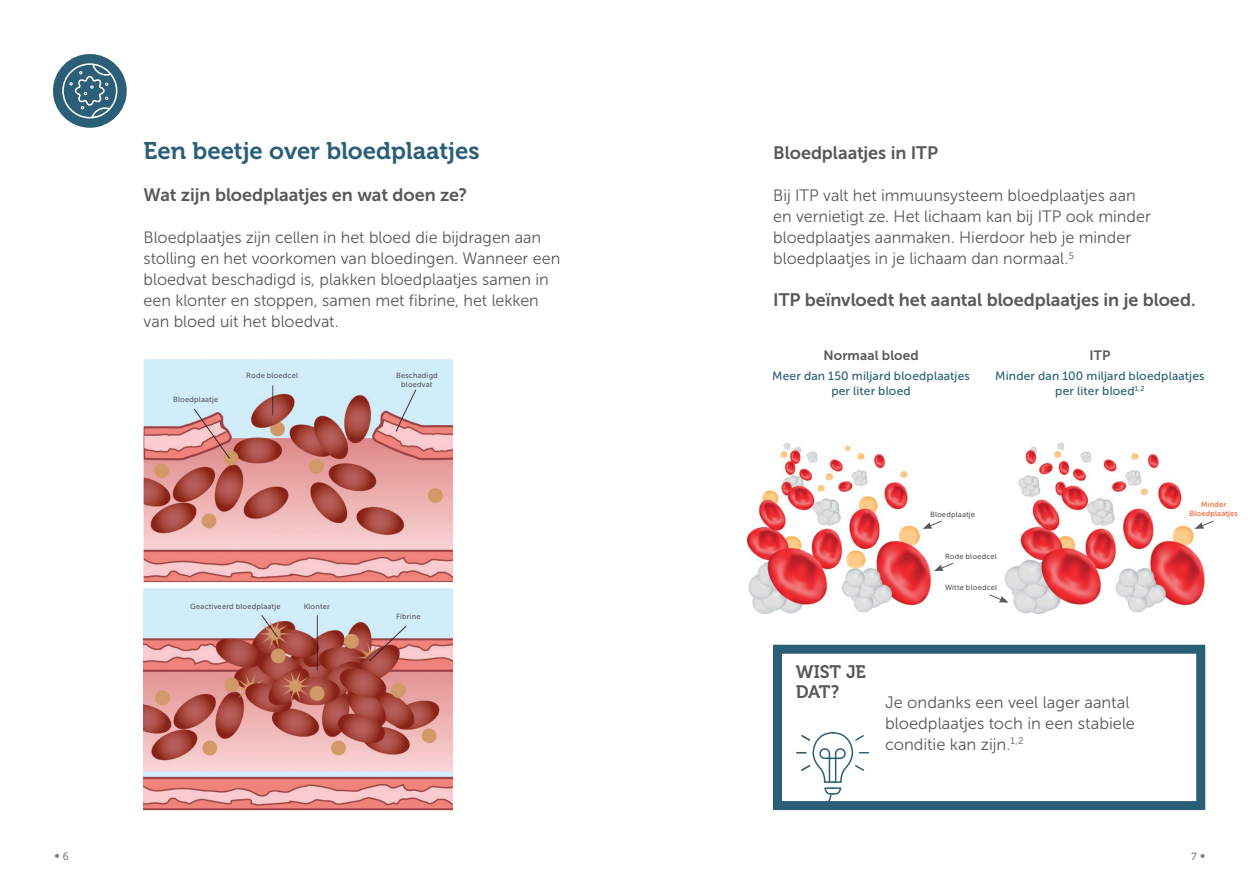
<style>
.page{position:relative;width:1259px;height:893px;background:#fff}
.page>*{position:absolute;margin:0;border:0;box-sizing:border-box;transform-origin:0 0}
.t1{font:24px "Museo 700";letter-spacing:-.005em;color:#2b5e77}
.Body{font:18px "Museo Sans 700";letter-spacing:-.005em;color:#57585a}
.Subkop{font:18px "Museo Sans 700";letter-spacing:-.005em;color:#57585a}
.t2{font:18px/20.4px "Museo 700";letter-spacing:-.005em;color:#57585a}
.Body-2{font:16.5px/21px "Museo Sans 300";color:#57585a}
.t3{font:13.5px "Museo Sans 700";letter-spacing:.01em;color:#57585a}
.t4{font:12px/15px "Museo Sans 500";letter-spacing:.015em;color:#2b5e77;text-align:center}
.t5{font:10.5px "Academy Sans";color:#808285}
.t6{font:10.5px "Museo 500";color:#808285}
.t7{font:7.5px/9px "Museo Sans 500";letter-spacing:.025em;color:#57585a;text-align:center}
.t8{font:7.5px/9px "Museo Sans 500";letter-spacing:.025em;color:#f15921;text-align:center}
.s1{font-family:"Museo 500"}
.s2{font-family:"Academy Sans"}
</style>
<div class="page">
<div style="left:53px;top:54px;width:74px;height:74px;background:#2b5e77;border-radius:50%"></div>
<div style="left:62px;top:63px;width:55px;height:55px;border:2px solid #fff;border-radius:50%"></div>
<svg style="left:69px;top:63px;width:44px;height:56px"></svg>
<div style="left:773px;top:645px;width:432px;height:165px;background:#2b5e77"></div>
<svg style="left:778px;top:647px;width:423px;height:162px;background:#e6ecef"></svg>
<svg style="left:797px;top:731px;width:71px;height:64px;background:#e6ebee"></svg>
<img style="left:747px;top:442px;width:458px;height:171px">
<div style="left:896px;top:441px;width:64px;height:26px;background:#fff"></div>
<div style="left:918px;top:505px;width:63px;height:25px;background:#fff"></div>
<div style="left:1096px;top:433px;width:26px;height:24px;background:#fff"></div>
<div style="left:821px;top:433px;width:19px;height:24px;background:#fff"></div>
<div style="left:1164px;top:444px;width:64px;height:26px;background:#fff"></div>
<div style="left:1192px;top:488px;width:55px;height:43px;background:#fff"></div>
<svg style="left:869px;top:461px;width:36px;height:21px"></svg>
<svg style="left:1142px;top:460px;width:37px;height:20px"></svg>
<svg style="left:922px;top:520px;width:20px;height:9px"></svg>
<svg style="left:1194px;top:520px;width:20px;height:9px"></svg>
<svg style="left:934px;top:562px;width:20px;height:9px"></svg>
<svg style="left:988px;top:594px;width:20px;height:9px"></svg>
<img style="left:144px;top:359px;width:309px;height:451px">
<p class="t1" style="left:144px;top:137px;width:337px">Een beetje over bloedplaatjes</p>
<p class="Body" style="left:144px;top:185px;width:325px">Wat zijn bloedplaatjes en wat doen ze?</p>
<p class="Body-2" style="left:144px;top:227px;width:418px">Bloedplaatjes zijn cellen in het bloed die bijdragen aan stolling en het voorkomen van bloedingen. Wanneer een bloedvat beschadigd is, plakken bloedplaatjes samen in een klonter en stoppen, samen met fibrine, het lekken van bloed uit het bloedvat.</p>
<p class="t7" style="left:173px;top:395px;width:47px">Bloedplaatje</p>
<p class="t7" style="left:246px;top:370px;width:53px">Rode bloedcel</p>
<p class="t7" style="left:396px;top:370px;width:43px">Beschadigd bloedvat</p>
<p class="t7" style="left:190px;top:601px;width:92px">Geactiveerd bloedplaatje</p>
<p class="t7" style="left:304px;top:601px;width:28px">Klonter</p>
<p class="t7" style="left:396px;top:612px;width:26px">Fibrine</p>
<p class="Subkop" style="left:773px;top:143px;width:166px">Bloedplaatjes in ITP</p>
<p class="Body-2" style="left:773px;top:185px;width:379px">Bij ITP valt het immuunsysteem bloedplaatjes aan en vernietigt ze. Het lichaam kan bij ITP ook minder bloedplaatjes aanmaken. Hierdoor heb je minder bloedplaatjes in je lichaam dan normaal.<sup>5</sup></p>
<p class="Body" style="left:773px;top:290px;width:424px">ITP beïnvloedt het aantal bloedplaatjes in je bloed.</p>
<p class="t3" style="left:823px;top:348px;width:97px">Normaal bloed</p>
<p class="t4" style="left:772px;top:368px;width:199px">Meer dan 150 miljard bloedplaatjes per liter bloed</p>
<p class="t3" style="left:1089px;top:348px;width:22px">ITP</p>
<p class="t4" style="left:995px;top:368px;width:211px">Minder dan 100 miljard bloedplaatjes per liter bloed<sup>1,2</sup></p>
<p class="t7" style="left:930px;top:510px;width:47px">Bloedplaatje</p>
<p class="t7" style="left:945px;top:552px;width:53px">Rode bloedcel</p>
<p class="t7" style="left:945px;top:583px;width:54px">Witte bloedcel</p>
<p class="t2" style="left:795px;top:662px;width:72px">WIST JE<br>DAT?</p>
<p class="Body-2" style="left:885px;top:692px;width:251px">Je ondanks een veel lager aantal bloedplaatjes toch in een stabiele conditie kan zijn.<sup>1,2</sup></p>
<p class="t8" style="left:1189px;top:500px;width:50px">Minder<br>Bloedplaatjes</p>
<p class="t5" style="left:54px;top:849px;width:16px">• <span class="s1">6</span></p>
<p class="t6" style="left:1191px;top:851px;width:16px">7 <span class="s2">•</span></p>
</div>
